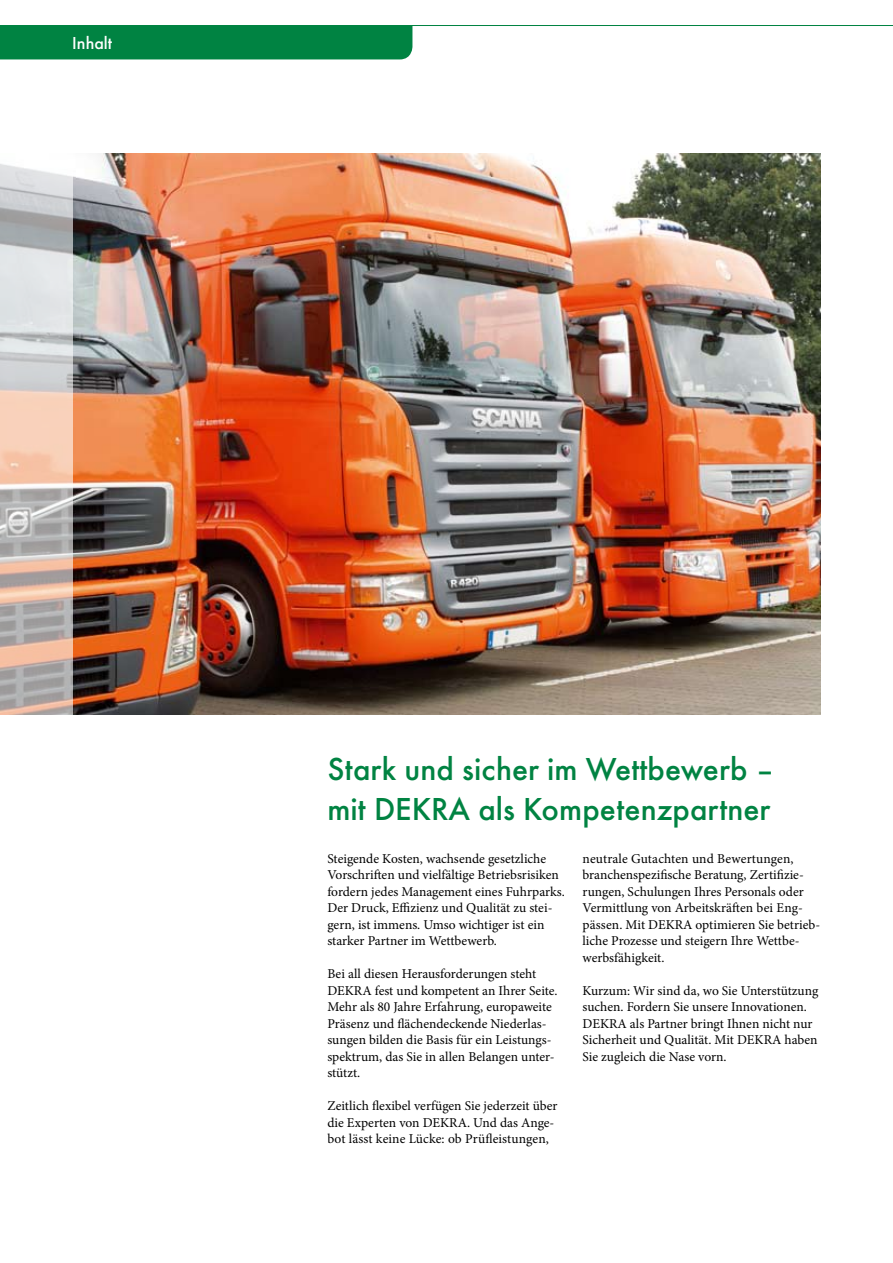
<style>
.page{position:relative;width:893px;height:1263px;background:#fff}
.page>*{position:absolute;margin:0;border:0;box-sizing:border-box;transform-origin:0 0}
.t1{font:500 33px/39.6px "Futura T";color:#008342}
.t2{font:500 18px "Futura T";color:#fff}
.t3{font:13.5px/16.5px "Minion Pro";color:#000}
</style>
<div class="page">
<div style="left:0;top:26px;width:412px;height:34px;background:#008342"></div>
<hr style="left:0;top:25px;width:893px;height:1px;background:#008342">
<img style="left:72px;top:153px;width:749px;height:561px">
<svg style="left:0;top:164px;width:72px;height:550px;background:#d0c4be"></svg>
<h2 class="t2" style="left:72px;top:32px;width:42px">Inhalt</h2>
<h1 class="t1" style="left:327px;top:749px;width:448px">Stark und sicher im Wettbewerb – mit DEKRA als Kompetenzpartner</h1>
<p class="t3" style="left:327px;top:850px;width:239px">Steigende Kosten, wachsende gesetzliche Vorschriften und vielfältige Betriebsrisiken fordern jedes Management eines Fuhrparks.<br>Der Druck, Effizienz und Qualität zu stei&shy;gern, ist immens. Umso wichtiger ist ein starker Partner im Wettbewerb.</p>
<p class="t3" style="left:327px;top:965px;width:232px">Bei all diesen Herausforderungen steht DEKRA fest und kompetent an Ihrer Seite.<br>Mehr als 80 Jahre Erfahrung, europaweite Präsenz und flächendeckende Niederlas&shy;sungen bilden die Basis für ein Leistungs&shy;spektrum, das Sie in allen Belangen unter&shy;stützt.</p>
<p class="t3" style="left:327px;top:1097px;width:232px">Zeitlich flexibel verfügen Sie jederzeit über die Experten von DEKRA. Und das Ange&shy;bot lässt keine Lücke: ob Prüfleistungen,</p>
<p class="t3" style="left:583px;top:850px;width:239px">neutrale Gutachten und Bewertungen, branchenspezifische Beratung, Zertifizie&shy;rungen, Schulungen Ihres Personals oder Vermittlung von Arbeitskräften bei Eng&shy;pässen. Mit DEKRA optimieren Sie betrieb&shy;liche Prozesse und steigern Ihre Wettbe&shy;werbsfähigkeit.</p>
<p class="t3" style="left:583px;top:982px;width:237px">Kurzum: Wir sind da, wo Sie Unterstützung suchen. Fordern Sie unsere Innovationen.<br>DEKRA als Partner bringt Ihnen nicht nur Sicherheit und Qualität. Mit DEKRA haben Sie zugleich die Nase vorn.</p>
</div>
